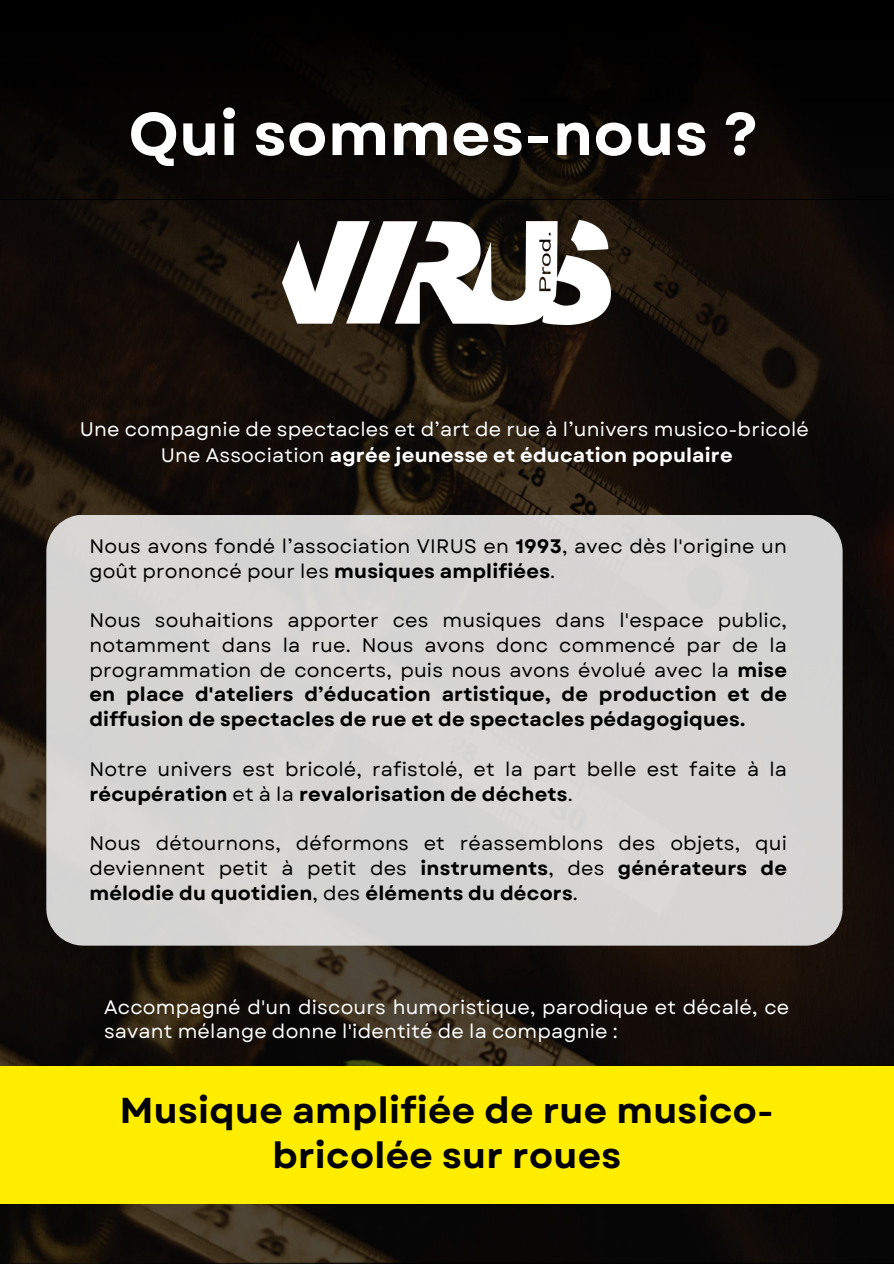
<style>
.page{position:relative;width:894px;height:1264px;background:#fff}
.page>*{position:absolute;margin:0;border:0;box-sizing:border-box;transform-origin:0 0}
.t1{font:700 60.15px "Garet";letter-spacing:.01em;color:#fff}
.t2{font:700 36px/45px "Garet";letter-spacing:.01em;color:#000;text-align:center}
.t3{font:19.5px/24.8px "Garet";letter-spacing:.01em;color:#000}
.t4{font:19.5px/24.8px "Garet";letter-spacing:.01em;color:#fff}
.t5{font:700 19.5px "Garet";letter-spacing:.01em;color:#fff}
.s1{font-weight:400}
.s2{font-weight:700}
</style>
<div class="page">
<img style="left:0;top:0;width:893px;height:1262px">
<div style="left:0;top:1px;width:893px;height:198px;background:linear-gradient(to bottom,#000,#100b07)"></div>
<div style="left:46px;top:514px;width:796px;height:431px;background:#d5d4d3;border-radius:37px"></div>
<img style="left:283px;top:221px;width:327px;height:103px">
<div style="left:0;top:1065px;width:893px;height:138px;background:#ffed00"></div>
<p class="t1" style="left:128px;top:91px;width:631px">Qui sommes-nous ?</p>
<p class="t4" style="left:80px;top:417px;width:730px">Une compagnie de spectacles et d’art de rue à l’univers musico-bricolé</p>
<h1 class="t5" style="left:161px;top:441px;width:573px"><span class="s1">Une Association</span> agrée jeunesse et éducation populaire</h1>
<p class="t3" style="left:89px;top:534px;width:699px">Nous avons fondé l’association VIRUS en <span class="s2">1993</span>, avec dès l'origine un goût prononcé pour les <span class="s2">musiques amplifiées</span>.</p>
<p class="t3" style="left:89px;top:608px;width:699px;text-align:justify">Nous souhaitions apporter ces musiques dans l'espace public, notamment dans la rue. Nous avons donc commencé par de la programmation de concerts, puis nous avons évolué avec la <span class="s2">mise en place d'ateliers d’éducation artistique, de production et de diffusion de spectacles de rue et de spectacles pédagogiques.</span></p>
<p class="t3" style="left:89px;top:756px;width:699px">Notre univers est bricolé, rafistolé, et la part belle est faite à la <span class="s2">récupération</span> et à la <span class="s2">revalorisation de déchets</span>.</p>
<p class="t3" style="left:89px;top:831px;width:699px;text-align:justify">Nous détournons, déformons et réassemblons des objets, qui deviennent petit à petit des <span class="s2">instruments</span>, des <span class="s2">générateurs de mélodie du quotidien</span>, des <span class="s2">éléments du décors</span>.</p>
<p class="t4" style="left:104px;top:994px;width:686px">Accompagné d'un discours humoristique, parodique et décalé, ce savant mélange donne l'identité de la compagnie :</p>
<p class="t2" style="left:120px;top:1088px;width:655px">Musique amplifiée de rue musico&shy;bricolée sur roues</p>
</div>
